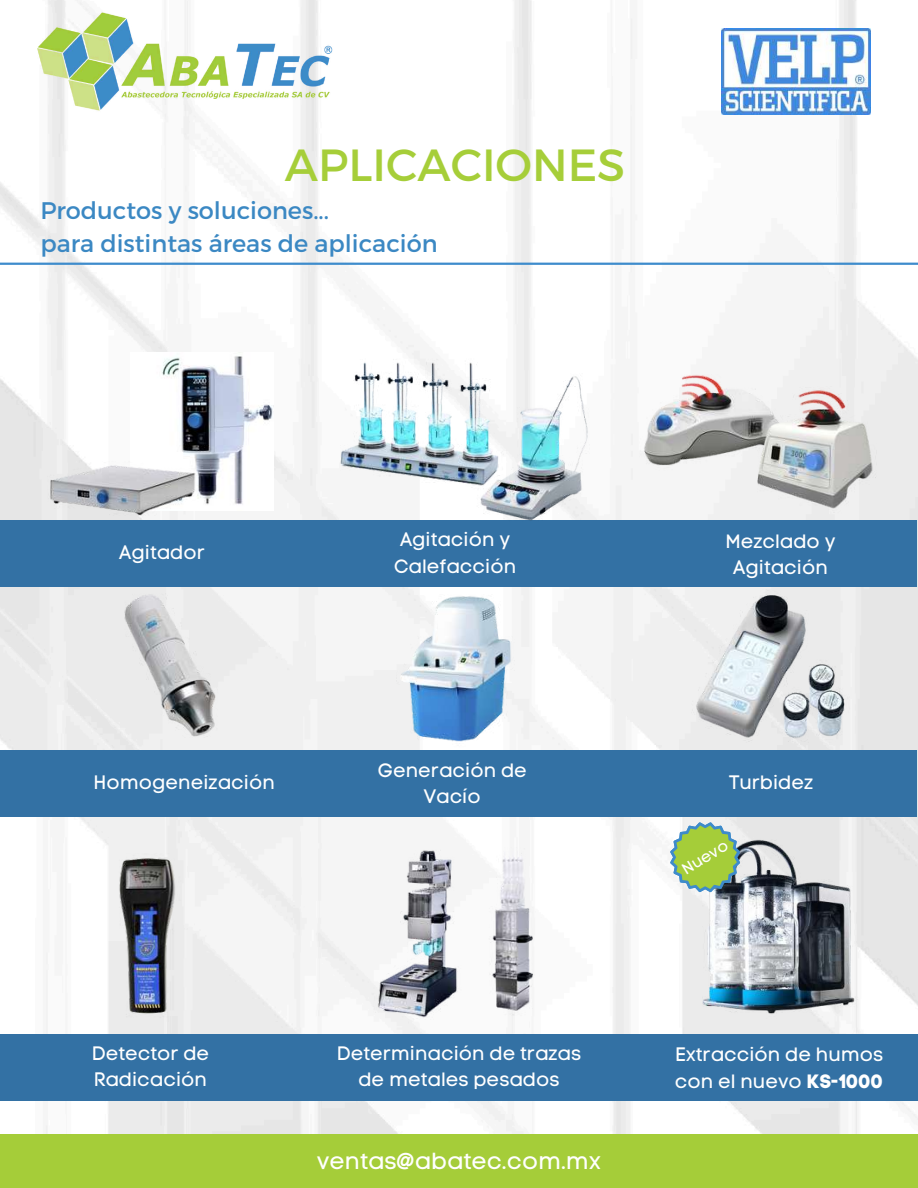
<style>
.page{position:relative;width:918px;height:1188px;background:#fff}
.page>*{position:absolute;margin:0;border:0;box-sizing:border-box;transform-origin:0 0}
.t1{font:45px "Montserrat";color:#a6ce39}
.t2{font:24px/32.7px "Montserrat";color:#3b88c3}
.t3{font:23.25px "Code Pro Normal LC";color:#fff}
.t4{font:19.35px/26.1px "Code Pro Normal LC";color:#fff;text-align:center}
.t5{font:15.75px "Code Pro Normal LC";color:#fff}
.s1{font-family:"Code Pro Bold LC"}
</style>
<div class="page">
<img style="left:0;top:0;width:918px;height:1134px">
<div style="left:0;top:1134px;width:918px;height:54px;background:#a5cd39"></div>
<img style="left:33px;top:7px;width:303px;height:110px">
<img style="left:722px;top:29px;width:148px;height:85px">
<div style="left:0;top:1035px;width:918px;height:66px;background:#3371a4"></div>
<hr style="left:0;top:263px;width:918px;height:2px;background:#3e8ccc">
<img style="left:131px;top:352px;width:143px;height:159px">
<div style="left:0;top:521px;width:916px;height:66px;background:#3371a4"></div>
<img style="left:40px;top:448px;width:162px;height:73px">
<img style="left:327px;top:352px;width:177px;height:143px">
<img style="left:470px;top:360px;width:129px;height:161px">
<img style="left:632px;top:360px;width:165px;height:118px">
<img style="left:750px;top:379px;width:131px;height:142px">
<img style="left:103px;top:587px;width:127px;height:163px">
<img style="left:396px;top:587px;width:123px;height:163px">
<img style="left:691px;top:589px;width:160px;height:161px">
<img style="left:92px;top:849px;width:110px;height:174px">
<img style="left:367px;top:843px;width:101px;height:180px">
<img style="left:485px;top:840px;width:63px;height:178px">
<div style="left:0;top:750px;width:916px;height:67px;background:#3371a4"></div>
<img style="left:679px;top:834px;width:185px;height:184px">
<svg style="left:670px;top:822px;width:70px;height:70px"></svg>
<h1 class="t1" style="left:285px;top:136px;width:342px">APLICACIONES</h1>
<p class="t2" style="left:40px;top:193px;width:399px">Productos y soluciones...<br>para distintas áreas de aplicación</p>
<p class="t4" style="left:119px;top:540px;width:87px">Agitador</p>
<p class="t4" style="left:394px;top:527px;width:124px">Agitación y<br>Calefacción</p>
<p class="t4" style="left:725px;top:528px;width:112px">Mezclado y<br>Agitación</p>
<p class="t4" style="left:93px;top:769px;width:183px">Homogeneización</p>
<p class="t4" style="left:378px;top:757px;width:151px">Generación de<br>Vacío</p>
<p class="t4" style="left:729px;top:769px;width:86px">Turbidez</p>
<p class="t5" style="left:678px;top:862px;width:52px;rotate:-31deg">Nuevo</p>
<p class="t4" style="left:92px;top:1041px;width:119px;text-align:left">Detector de<br>Radicación</p>
<p class="t4" style="left:337px;top:1041px;width:246px">Determinación de trazas de metales pesados</p>
<p class="t4" style="left:675px;top:1041px;width:210px;line-height:27px;text-align:left">Extracción de humos con el nuevo <span class="s1">KS-1000</span></p>
<p class="t3" style="left:317px;top:1147px;width:286px">ventas@abatec.com.mx</p>
</div>
